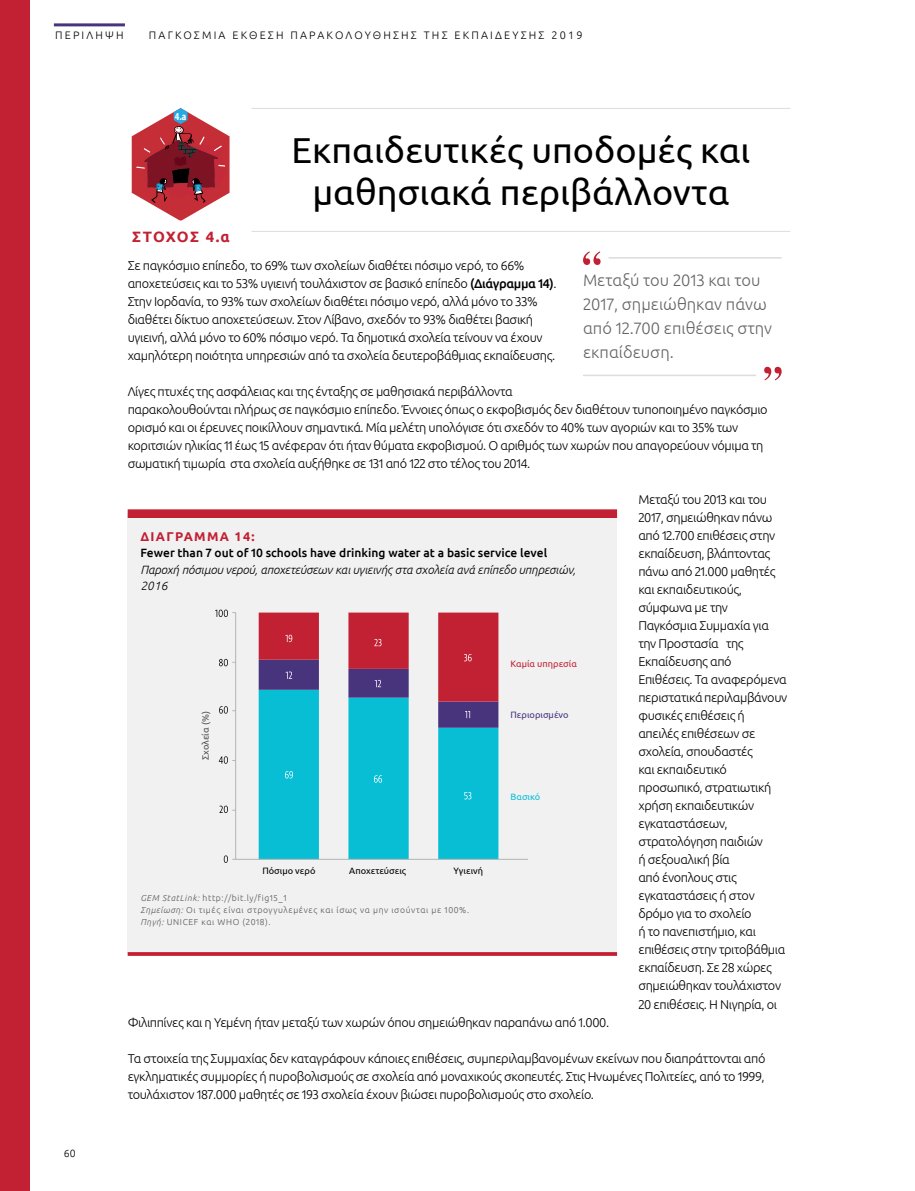
<style>
.page{position:relative;width:915px;height:1191px;background:#fff}
.page>*{position:absolute;margin:0;border:0;box-sizing:border-box;transform-origin:0 0}
.t1{font:36px/42px "Ubuntu";color:#000;text-align:center}
.t2{font:300 16.5px/24px "Ubuntu";color:#636466}
.t3{font:700 15px "Ubuntu";color:#c22033}
.t4{font:300 12.75px/18px "Ubuntu";letter-spacing:-.03em;color:#000}
.t5{font:700 12.75px "Ubuntu";letter-spacing:.1em;color:#c22033}
.t6{font:italic 300 12px/16.5px "Ubuntu";color:#000}
.t7{font:500 12px "Ubuntu";color:#000}
.t8{font:300 10.8px "Ubuntu";letter-spacing:.2em;color:#000}
.t9{font:700 condensed 10.8px "Myriad Pro";color:#fff}
.t10{font:300 10.5px "Ubuntu";color:#000}
.t11{font:9.15px "Ubuntu";color:#000}
.t12{font:9.15px "Ubuntu";color:#c22033}
.t13{font:9.15px "Ubuntu";color:#48337d}
.t14{font:9.15px "Ubuntu";color:#4d4d4f}
.t15{font:9.15px "Ubuntu";color:#08bed5}
.t16{font:300 8.7px/12px "Ubuntu";letter-spacing:.07em;color:#58595b}
.s1{font-weight:500}
.s2{font-style:italic}
</style>
<div class="page">
<div style="left:0;top:0;width:30px;height:1191px;background:#c22033"></div>
<hr style="left:54px;top:23px;width:71px;height:3px;background:#48337d">
<hr style="left:251px;top:108px;width:539px;height:1px;background:#dfdcdb">
<hr style="left:251px;top:231px;width:539px;height:1px;background:#dfdcdb">
<svg style="left:132px;top:108px;width:97px;height:112px"></svg>
<div style="left:128px;top:513px;width:489px;height:441px;background:#f1f1f2"></div>
<div style="left:128px;top:509px;width:489px;height:9px;background:#c22033"></div>
<svg style="left:128px;top:952px;width:489px;height:4px;background:#c52c3e"></svg>
<hr style="left:235px;top:612px;width:1px;height:247px;background:#b1b4b6">
<hr style="left:235px;top:859px;width:293px;height:1px;background:#b1b4b6">
<svg style="left:258px;top:612px;width:240px;height:247px"></svg>
<svg style="left:215px;top:609px;width:20px;height:8px"></svg>
<svg style="left:219px;top:659px;width:16px;height:7px"></svg>
<svg style="left:219px;top:706px;width:16px;height:7px"></svg>
<svg style="left:219px;top:756px;width:16px;height:7px"></svg>
<svg style="left:219px;top:805px;width:16px;height:8px"></svg>
<svg style="left:224px;top:855px;width:11px;height:8px"></svg>
<hr style="left:608px;top:257px;width:173px;height:1px;background:#dfdcdb">
<svg style="left:583px;top:251px;width:17px;height:14px"></svg>
<hr style="left:583px;top:375px;width:172px;height:1px;background:#dfdcdb">
<svg style="left:764px;top:367px;width:17px;height:13px"></svg>
<p class="t8" style="left:55px;top:28px;width:70px">ΠΕΡΙΛΗΨΗ</p>
<p class="t8" style="left:149px;top:28px;width:435px">ΠΑΓΚΟΣΜΙΑ ΕΚΘΕΣΗ ΠΑΡΑΚΟΛΟΥΘΗΣΗΣ ΤΗΣ ΕΚΠΑΙΔΕΥΣΗΣ 2019</p>
<p class="t9" style="left:175px;top:109px;width:13px">4.a</p>
<p class="t3" style="left:132px;top:228px;width:99px">ΣΤΟΧΟΣ 4.α</p>
<h1 class="t1" style="left:291px;top:128px;width:460px">Εκπαιδευτικές υποδομές και μαθησιακά περιβάλλοντα</h1>
<p class="t10" style="left:64px;top:1146px;width:13px">60</p>
<p class="t4" style="left:128px;top:256px;width:430px">Σε παγκόσμιο επίπεδο, το 69% των σχολείων διαθέτει πόσιμο νερό, το 66% αποχετεύσεις και το 53% υγιεινή τουλάχιστον σε βασικό επίπεδο <span class="s1">(Διάγραμμα 14)</span>.<br>Στην Ιορδανία, το 93% των σχολείων διαθέτει πόσιμο νερό, αλλά μόνο το 33% διαθέτει δίκτυο αποχετεύσεων. Στον Λίβανο, σχεδόν το 93% διαθέτει βασική υγιεινή, αλλά μόνο το 60% πόσιμο νερό. Τα δημοτικά σχολεία τείνουν να έχουν χαμηλότερη ποιότητα υπηρεσιών από τα σχολεία δευτεροβάθμιας εκπαίδευσης.</p>
<p class="t4" style="left:128px;top:382px;width:641px">Λίγες πτυχές της ασφάλειας και της ένταξης σε μαθησιακά περιβάλλοντα<br>παρακολουθούνται πλήρως σε παγκόσμιο επίπεδο. Έννοιες όπως ο εκφοβισμός δεν διαθέτουν τυποποιημένο παγκόσμιο ορισμό και οι έρευνες ποικίλλουν σημαντικά. Μία μελέτη υπολόγισε ότι σχεδόν το 40% των αγοριών και το 35% των κοριτσιών ηλικίας 11 έως 15 ανέφεραν ότι ήταν θύματα εκφοβισμού. Ο αριθμός των χωρών που απαγορεύουν νόμιμα τη σωματική τιμωρία στα σχολεία αυξήθηκε σε 131 από 122 στο τέλος του 2014.</p>
<p class="t4" style="left:638px;top:490px;width:150px">Μεταξύ του 2013 και του<br>2017, σημειώθηκαν πάνω από 12.700 επιθέσεις στην εκπαίδευση, βλάπτοντας πάνω από 21.000 μαθητές και εκπαιδευτικούς, σύμφωνα με την<br>Παγκόσμια Συμμαχία για την Προστασία της<br>Εκπαίδευσης από<br>Επιθέσεις. Τα αναφερόμενα περιστατικά περιλαμβάνουν φυσικές επιθέσεις ή απειλές επιθέσεων σε σχολεία, σπουδαστές<br>και εκπαιδευτικό προσωπικό, στρατιωτική χρήση εκπαιδευτικών εγκαταστάσεων, στρατολόγηση παιδιών<br>ή σεξουαλική βία<br>από ένοπλους στις εγκαταστάσεις ή στον δρόμο για το σχολείο<br>ή το πανεπιστήμιο, και επιθέσεις στην τριτοβάθμια εκπαίδευση. Σε 28 χώρες σημειώθηκαν τουλάχιστον<br>20 επιθέσεις. Η Νιγηρία, οι</p>
<p class="t4" style="left:128px;top:1012px;width:483px">Φιλιππίνες και η Υεμένη ήταν μεταξύ των χωρών όπου σημειώθηκαν παραπάνω από 1.000.</p>
<p class="t4" style="left:128px;top:1048px;width:639px;text-align:justify">Τα στοιχεία της Συμμαχίας δεν καταγράφουν κάποιες επιθέσεις, συμπεριλαμβανομένων εκείνων που διαπράττονται από εγκληματικές συμμορίες ή πυροβολισμούς σε σχολεία από μοναχικούς σκοπευτές. Στις Ηνωμένες Πολιτείες, από το 1999, τουλάχιστον 187.000 μαθητές σε 193 σχολεία έχουν βιώσει πυροβολισμούς στο σχολείο.</p>
<p class="t2" style="left:583px;top:268px;width:190px">Μεταξύ του 2013 και του<br>2017, σημειώθηκαν πάνω από 12.700 επιθέσεις στην εκπαίδευση.</p>
<p class="t5" style="left:140px;top:528px;width:19px">Διάγ</p>
<p class="t5" style="left:175px;top:528px;width:81px">ραμμα 14:</p>
<p class="t7" style="left:140px;top:545px;width:408px">Fewer than 7 out of 10 schools have drinking water at a basic service level</p>
<p class="t6" style="left:140px;top:561px;width:437px">Παροχή πόσιμου νερού, αποχετεύσεων και υγιεινής στα σχολεία ανά επίπεδο υπηρεσιών,<br>2016</p>
<p class="t12" style="left:510px;top:658px;width:68px">Καμία υπηρεσία</p>
<p class="t13" style="left:510px;top:709px;width:59px">Περιορισμένο</p>
<p class="t14" style="left:200px;top:760px;width:50px;rotate:-90deg">Σχολεία (%)</p>
<p class="t15" style="left:510px;top:791px;width:31px">Βασικό</p>
<p class="t11" style="left:349px;top:865px;width:58px">Αποχετεύσεις</p>
<p class="t11" style="left:453px;top:865px;width:31px">Υγιεινή</p>
<p class="t16" style="left:140px;top:891px;width:330px"><span class="s2">GEM StatLink:</span> http://bit.ly/fig15_1<br><span class="s2">Σημείωση:</span> Οι τιμές είναι στρογγυλεμένες και ίσως να μην ισούνται με 100%.<br><span class="s2">Πηγή:</span> UNICEF και WHO (2018).</p>
<p class="t11" style="left:262px;top:865px;width:55px">Πόσιμο νερό</p>
</div>
